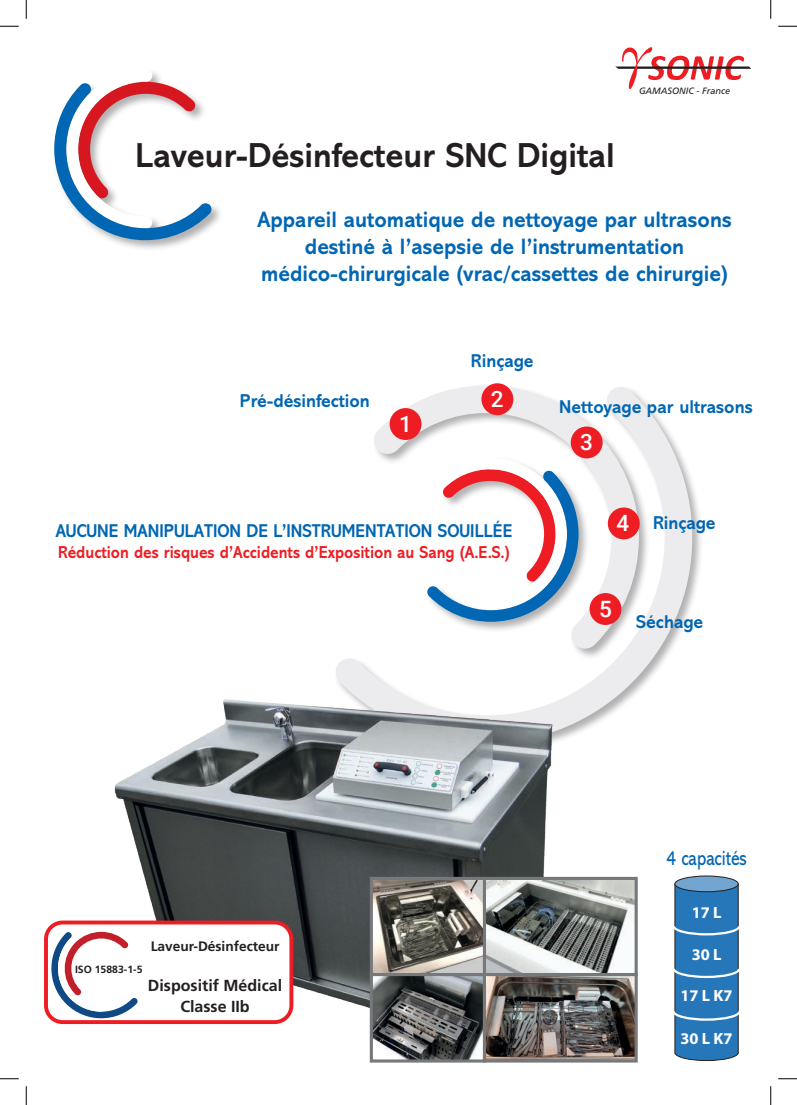
<style>
.page{position:relative;width:797px;height:1105px;background:#fff}
.page>*{position:absolute;margin:0;border:0;box-sizing:border-box;transform-origin:0 0}
.t1{font:700 35px "Abadi MT Pro";color:#231f20;scale:.95 1}
.t2{font:700 22.5px/27px "Abadi MT Pro";color:#0166b3;text-align:center;scale:.95 1}
.t3{font:500 22.5px "Roboto";color:#fff}
.t4{font:21px "Abadi MT Pro";color:#0166b3;scale:.79 1}
.t5{font:700 18.75px "Abadi MT Pro";color:#0166b3;scale:.95 1}
.t6{font:700 18.75px "Abadi MT Pro";color:#0166b3;scale:.9 1}
.t7{font:700 17.5px "Abadi MT Pro";color:#ee1d23;scale:.9 1}
.t8{font:700 16.38px "Myriad Pro";color:#fff}
.t9{font:700 16px/21.5px "Frutiger";color:#231f20;text-align:center}
.t10{font:700 13.75px "Frutiger";color:#231f20}
.t11{font:700 10.5px "Frutiger";color:#231f20}
.t12{font:italic 9.12px "Frutiger LT Std";color:#231f20}
</style>
<div class="page">
<div style="left:334px;top:384px;width:370px;height:371px;background:#231f20;opacity:.35"></div>
<svg style="left:334px;top:385px;width:358px;height:358px"></svg>
<svg style="left:427px;top:458px;width:151px;height:164px"></svg>
<svg style="left:615px;top:47px;width:136px;height:42px"></svg>
<img style="left:114px;top:673px;width:468px;height:369px">
<img style="left:487px;top:881px;width:146px;height:91px">
<div style="left:483px;top:877px;width:154px;height:99px;border:3px solid #76787b"></div>
<svg style="left:374px;top:881px;width:108px;height:91px;background:#827e76"></svg>
<div style="left:370px;top:877px;width:116px;height:99px;border:3px solid #76787b"></div>
<img style="left:487px;top:977px;width:146px;height:81px">
<div style="left:483px;top:973px;width:154px;height:89px;border:3px solid #76787b"></div>
<svg style="left:374px;top:977px;width:108px;height:81px;background:#5a5c5d"></svg>
<div style="left:370px;top:973px;width:116px;height:89px;border:3px solid #76787b"></div>
<div style="left:53px;top:68px;width:170px;height:184px;background:#231f20;opacity:.35"></div>
<svg style="left:54px;top:70px;width:158px;height:170px"></svg>
<div style="left:389px;top:408px;width:32px;height:32px;background:#ee1d23;border-radius:50%"></div>
<div style="left:481px;top:383px;width:32px;height:32px;background:#ee1d23;border-radius:50%"></div>
<div style="left:570px;top:426px;width:32px;height:32px;background:#ee1d23;border-radius:50%"></div>
<div style="left:608px;top:507px;width:31px;height:32px;background:#ee1d23;border-radius:50%"></div>
<div style="left:589px;top:593px;width:32px;height:32px;background:#ee1d23;border-radius:50%"></div>
<div style="left:675px;top:876px;width:63px;height:16px;background:#72a5d0;border-radius:50%"></div>
<div style="left:674px;top:876px;width:64px;height:16px;border:1px solid #231f20;border-radius:50%"></div>
<svg style="left:674px;top:884px;width:65px;height:177px;background:#347cb8"></svg>
<div style="left:46px;top:922px;width:245px;height:100px;background:#fff;border-radius:17px"></div>
<div style="left:44px;top:920px;width:249px;height:104px;border:4px solid #ee1d23;border-radius:17px"></div>
<svg style="left:47px;top:925px;width:91px;height:98px"></svg>
<svg style="left:0;top:25px;width:19px;height:2px"></svg>
<svg style="left:778px;top:25px;width:19px;height:2px"></svg>
<svg style="left:0;top:1078px;width:19px;height:1px"></svg>
<svg style="left:778px;top:1078px;width:19px;height:1px"></svg>
<svg style="left:25px;top:0;width:2px;height:19px"></svg>
<svg style="left:25px;top:1086px;width:2px;height:19px"></svg>
<svg style="left:770px;top:0;width:1px;height:19px"></svg>
<svg style="left:770px;top:1086px;width:1px;height:19px"></svg>
<p class="t12" style="left:639px;top:86px;width:93px">GAMASONIC - France</p>
<h1 class="t1" style="left:136px;top:135px;width:506px">Laveur-Désinfecteur SNC Digital</h1>
<p class="t2" style="left:257px;top:206px;width:500px">Appareil automatique de nettoyage par ultrasons destiné à l’asepsie de l’instrumentation médico-chirurgicale (vrac/cassettes de chirurgie)</p>
<p class="t5" style="left:240px;top:390px;width:138px">Pré-désinfection</p>
<p class="t3" style="left:399px;top:408px;width:14px">1</p>
<p class="t5" style="left:471px;top:350px;width:67px">Rinçage</p>
<p class="t3" style="left:491px;top:383px;width:14px">2</p>
<p class="t6" style="left:56px;top:520px;width:509px">AUCUNE MANIPULATION DE L’INSTRUMENTATION SOUILLÉE</p>
<p class="t7" style="left:58px;top:542px;width:503px">Réduction des risques d’Accidents d’Exposition au Sang (A.E.S.)</p>
<p class="t5" style="left:559px;top:396px;width:205px">Nettoyage par ultrasons</p>
<p class="t3" style="left:580px;top:427px;width:14px">3</p>
<p class="t3" style="left:616px;top:507px;width:14px">4</p>
<p class="t5" style="left:653px;top:512px;width:67px">Rinçage</p>
<p class="t3" style="left:599px;top:593px;width:14px">5</p>
<p class="t5" style="left:636px;top:611px;width:72px">Séchage</p>
<p class="t10" style="left:151px;top:938px;width:130px">Laveur-Désinfecteur</p>
<p class="t9" style="left:148px;top:974px;width:136px">Dispositif Médical<br>Classe IIb</p>
<p class="t11" style="left:75px;top:963px;width:69px">ISO 15883-1-5</p>
<p class="t4" style="left:666px;top:847px;width:103px">4 capacités</p>
<p class="t8" style="left:691px;top:902px;width:31px">17 L</p>
<p class="t8" style="left:691px;top:944px;width:31px">30 L</p>
<p class="t8" style="left:680px;top:984px;width:54px">17 L K7</p>
<p class="t8" style="left:680px;top:1027px;width:54px">30 L K7</p>
</div>
